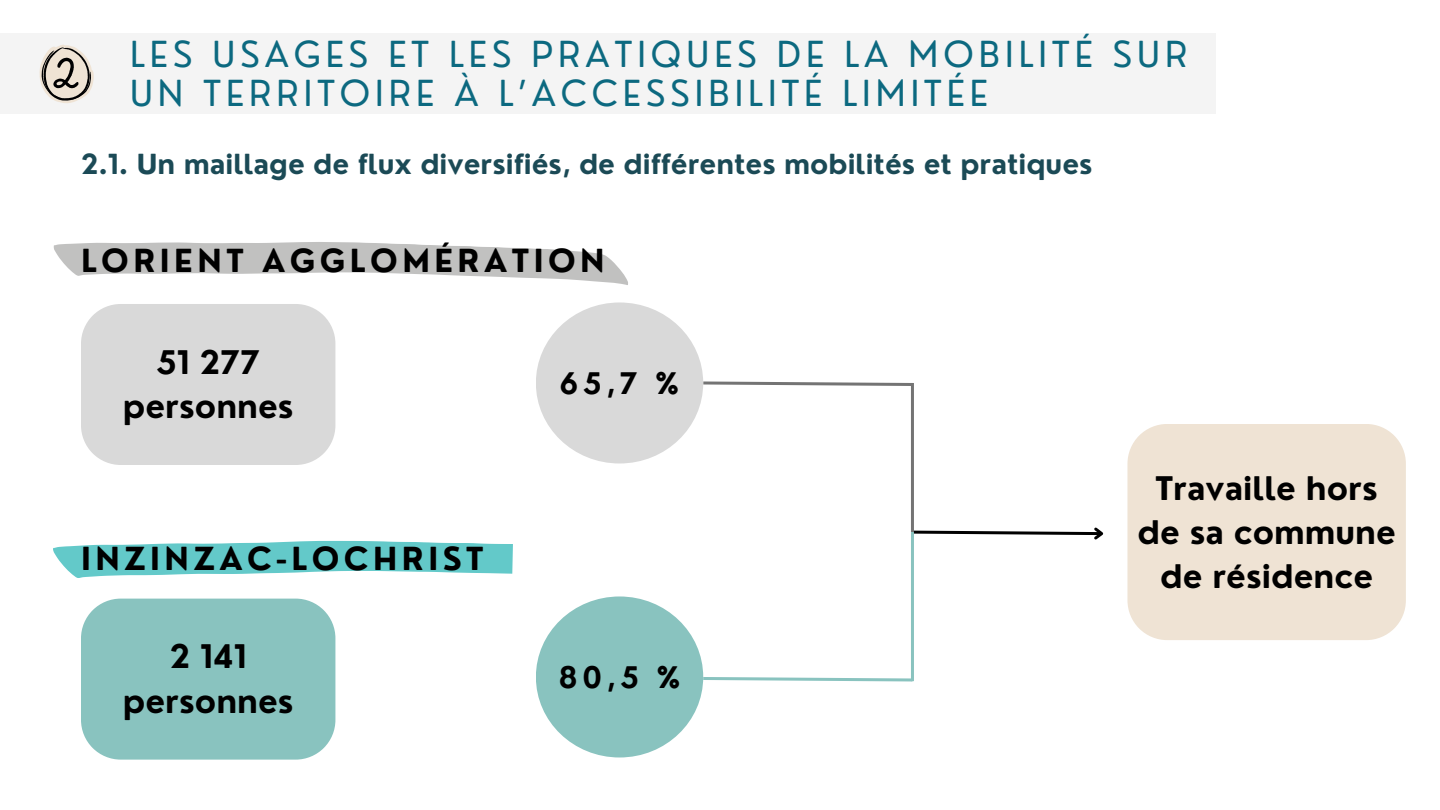
<style>
.page{position:relative;width:1440px;height:810px;background:#fff}
.page>*{position:absolute;margin:0;border:0;box-sizing:border-box;transform-origin:0 0}
.t1{font:35px/39px "Nourd";letter-spacing:.145em;color:#0c6980}
.t2{font:700 31.7px/44.2px "Nourd";color:#000;text-align:center}
.t3{font:700 31px "Nourd";letter-spacing:.145em;color:#000}
.t4{font:700 29px "Nourd";color:#000}
.t5{font:700 27px "Nourd";color:#1b4a56}
</style>
<div class="page">
<div style="left:81px;top:304px;width:254px;height:161px;background:#d9d9d9"></div>
<div style="left:81px;top:599px;width:254px;height:161px;background:#89c3bf"></div>
<div style="left:536px;top:596px;width:167px;height:161px;background:#89c3bf;border-radius:50%"></div>
<svg style="left:53px;top:242px;width:575px;height:43px"></svg>
<svg style="left:53px;top:540px;width:460px;height:38px"></svg>
<svg style="left:914px;top:527px;width:190px;height:13px"></svg>
<svg style="left:703px;top:381px;width:208px;height:5px"></svg>
<svg style="left:703px;top:675px;width:211px;height:7px"></svg>
<hr style="left:911px;top:383px;width:3px;height:149px;background:#747474">
<hr style="left:911px;top:532px;width:3px;height:149px;background:#89c3bf">
<div style="left:1127px;top:424px;width:279px;height:216px;background:#efe3d4"></div>
<div style="left:0;top:34px;width:1215px;height:80px;background:#f4f4f4"></div>
<svg style="left:39px;top:45px;width:55px;height:58px"></svg>
<div style="left:536px;top:302px;width:167px;height:161px;background:#d9d9d9;border-radius:50%"></div>
<h3 class="t1" style="left:130px;top:35px;width:1059px">LES USAGES ET LES PRATIQUES DE LA MOBILITÉ SUR<br>UN TERRITOIRE À L’ACCESSIBILITÉ LIMITÉE</h3>
<h2 class="t5" style="left:81px;top:147px;width:1013px">2.1. Un maillage de flux diversifiés, de différentes mobilités et pratiques</h2>
<p class="t3" style="left:81px;top:241px;width:525px">LORIENT AGGLOMÉRATION</p>
<p class="t2" style="left:123px;top:340px;width:172px">51 277 personnes</p>
<h3 class="t3" style="left:81px;top:539px;width:404px">INZINZAC-LOCHRIST</h3>
<h1 class="t2" style="left:123px;top:634px;width:172px">2 141 personnes</h1>
<p class="t4" style="left:560px;top:365px;width:121px">65,7 %</p>
<p class="t4" style="left:558px;top:659px;width:124px">80,5 %</p>
<h3 class="t2" style="left:1137px;top:466px;width:260px">Travaille hors de sa commune de résidence</h3>
</div>
